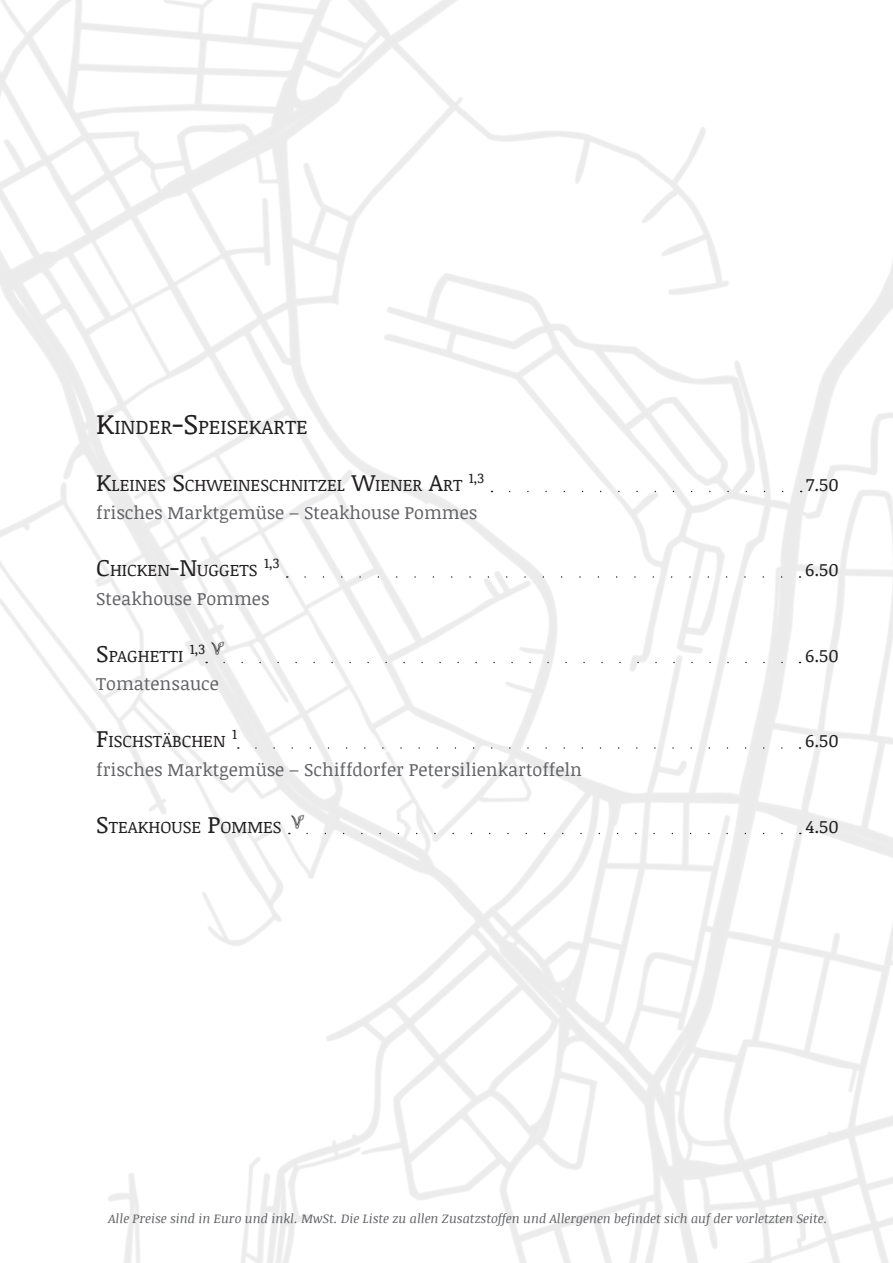
<style>
.page{position:relative;width:893px;height:1263px;background:#fff}
.page>*{position:absolute;margin:0;border:0;box-sizing:border-box;transform-origin:0 0}
.t1{font:19.95px "Noticia Text";color:#221f1f}
.t2{font:18px "Noticia Text";color:#626366}
.t3{font:18px "Noticia Text";color:#221f1f}
.t4{font:18px "Noticia Text";color:#221f1f}
.t5{font:16.8px "Noticia Text";color:#221f1f}
.t6{font:13.95px "Noticia Text";color:#221f1f}
.t7{font:italic 12.75px "Noticia Text";color:#626366}
.s1{font-size:28.5px}
.s2{font-size:24px}
</style>
<div class="page">
<img style="left:0;top:0;width:893px;height:1263px">
<svg style="left:510px;top:491px;width:281px;height:1px"></svg>
<svg style="left:305px;top:576px;width:485px;height:2px"></svg>
<svg style="left:224px;top:662px;width:566px;height:1px"></svg>
<svg style="left:256px;top:747px;width:534px;height:2px"></svg>
<img style="left:211px;top:641px;width:13px;height:14px">
<svg style="left:289px;top:815px;width:502px;height:19px"></svg>
<p class="t1" style="left:96px;top:417px;width:213px"><span class="s1">K</span>INDER<span class="s1">-S</span>PEISEKARTE</p>
<p class="t5" style="left:96px;top:477px;width:368px"><span class="s2">K</span>LEINES <span class="s2">S</span>CHWEINESCHNITZEL <span class="s2">W</span>IENER <span class="s2">A</span>RT</p>
<p class="t6" style="left:469px;top:471px;width:17px">1,3</p>
<p class="t4" style="left:806px;top:476px;width:34px">7.50</p>
<p class="t2" style="left:96px;top:504px;width:383px">frisches Marktgemüse – Steakhouse Pommes</p>
<p class="t5" style="left:96px;top:562px;width:163px"><span class="s2">C</span>HICKEN<span class="s2">-N</span>UGGETS</p>
<p class="t6" style="left:264px;top:557px;width:17px">1,3</p>
<p class="t4" style="left:805px;top:561px;width:35px">6.50</p>
<p class="t2" style="left:96px;top:590px;width:175px">Steakhouse Pommes</p>
<p class="t5" style="left:96px;top:648px;width:89px"><span class="s2">S</span>PAGHETTI</p>
<p class="t6" style="left:190px;top:642px;width:17px">1,3</p>
<p class="t3" style="left:805px;top:647px;width:35px">6.50</p>
<p class="t2" style="left:96px;top:675px;width:124px">Tomatensauce</p>
<p class="t5" style="left:96px;top:733px;width:131px"><span class="s2">F</span>ISCHSTÄBCHEN</p>
<p class="t6" style="left:232px;top:728px;width:6px">1</p>
<p class="t3" style="left:805px;top:732px;width:35px">6.50</p>
<p class="t2" style="left:96px;top:761px;width:487px">frisches Marktgemüse – Schiffdorfer Petersilienkartoffeln</p>
<p class="t5" style="left:96px;top:819px;width:187px"><span class="s2">S</span>TEAKHOUSE <span class="s2">P</span>OMMES</p>
<p class="t3" style="left:805px;top:818px;width:35px">4.50</p>
<p class="t7" style="left:108px;top:1209px;width:720px">Alle Preise sind in Euro und inkl. MwSt. Die Liste zu allen Zusatzstoffen und Allergenen be昀椀ndet sich auf der vorletzten Seite.</p>
</div>
